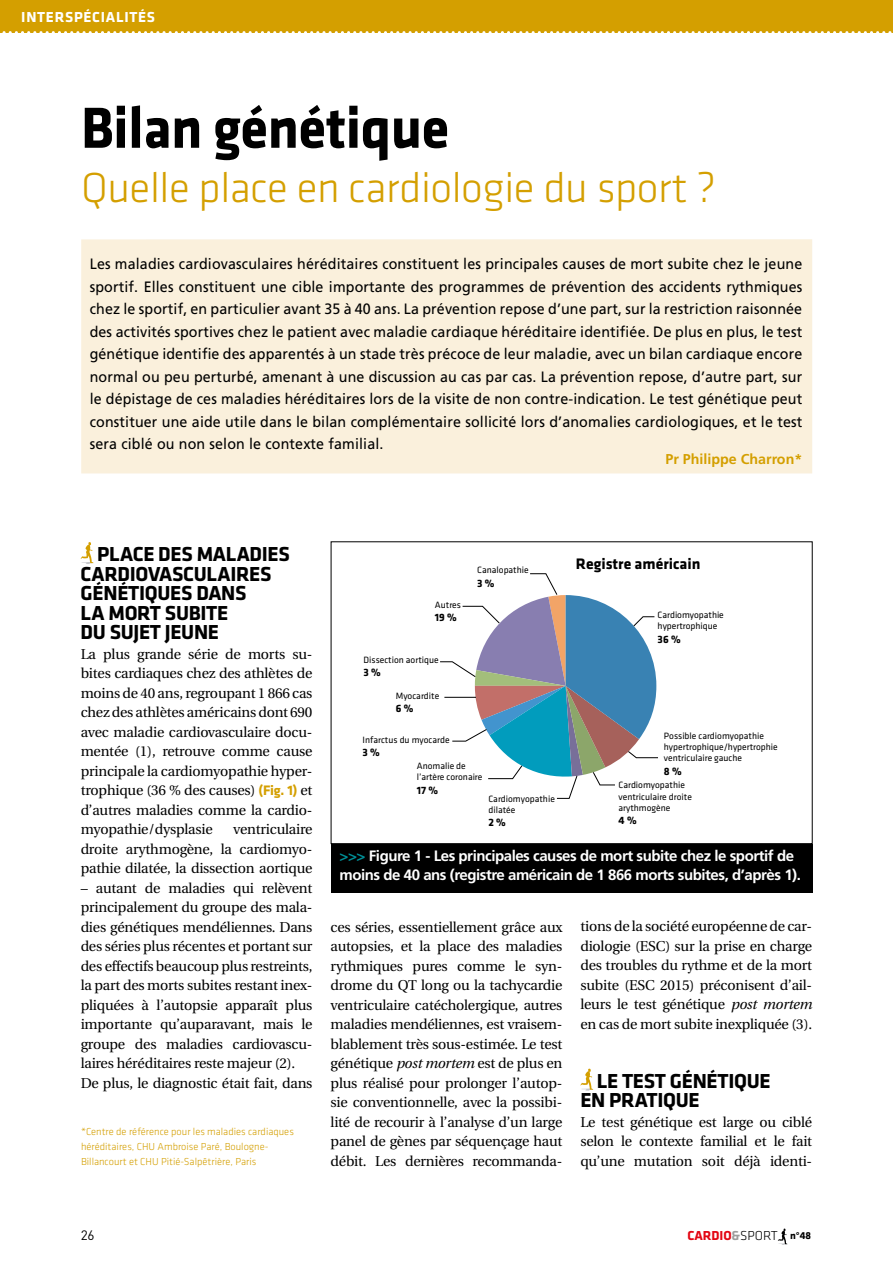
<style>
.page{position:relative;width:893px;height:1263px;background:#fff}
.page>*{position:absolute;margin:0;border:0;box-sizing:border-box;transform-origin:0 0}
.t1{font:700 60px "Klavika";letter-spacing:-.01em;color:#000;scale:.95 1}
.t2{font:300 43.5px "Klavika";letter-spacing:-.01em;color:#d49f00}
.t3{font:700 21px/19.5px "Klavika";letter-spacing:-.015em;color:#000}
.t4{font:700 15.75px "Klavika";color:#000}
.t5{font:15px/22.5px "Frutiger";letter-spacing:.01em;color:#000;text-align:justify;scale:.95 1}
.t6{font:700 15px/19.5px "Frutiger";letter-spacing:-.03em;color:#fff}
.t7{font:700 15px "Klavika";letter-spacing:.05em;color:#fff}
.t8{font:14.25px/19.5px "Utopia";letter-spacing:-.015em;color:#000;text-align:justify}
.t9{font:700 14.25px "Frutiger";color:#d49f00}
.t10{font:700 13.5px "Klavika";letter-spacing:-.005em;color:#e30613}
.t11{font:13.5px "DIN Pro";color:#000}
.t12{font:700 11.1px "Klavika";color:#000}
.t13{font:300 10.5px/15px "Klavika";color:#d49f00}
.t14{font:9.45px/11.4px "Klavika";color:#000}
.s1{font-family:"Klavika";font-weight:700;color:#d49f00}
.s2{color:#009098}
.s3{font-style:italic}
.s4{color:#9d9d9c}
.s5{font-weight:300;color:#000}
.s6{font-size:10.5px;color:#000}
</style>
<div class="page">
<div style="left:0;top:0;width:893px;height:32px;background:#d49f00"></div>
<svg style="left:0;top:31px;width:893px;height:2px"></svg>
<svg style="left:778px;top:1228px;width:9px;height:17px"></svg>
<svg style="left:81px;top:542px;width:12px;height:22px"></svg>
<svg style="left:580px;top:1069px;width:13px;height:22px"></svg>
<div style="left:81px;top:239px;width:731px;height:234px;background:#faf0dc"></div>
<svg style="left:440px;top:573px;width:218px;height:226px"></svg>
<div style="left:331px;top:542px;width:481px;height:302px;border:1px solid #000"></div>
<div style="left:331px;top:844px;width:481px;height:49px;background:#000"></div>
<p class="t7" style="left:21px;top:8px;width:135px">INTERSPÉCIALITÉS</p>
<h1 class="t1" style="left:81px;top:95px;width:389px">Bilan génétique</h1>
<h2 class="t2" style="left:81px;top:164px;width:637px">Quelle place en cardiologie du sport ?</h2>
<p class="t5" style="left:90px;top:253px;width:752px">Les maladies cardiovasculaires héréditaires constituent les principales causes de mort subite chez le jeune sportif. Elles constituent une cible importante des programmes de prévention des accidents rythmiques chez le sportif, en particulier avant 35 à 40 ans. La prévention repose d’une part, sur la restriction raisonnée des activités sportives chez le patient avec maladie cardiaque héréditaire identifiée. De plus en plus, le test génétique identifie des apparentés à un stade très précoce de leur maladie, avec un bilan cardiaque encore normal ou peu perturbé, amenant à une discussion au cas par cas. La prévention repose, d’autre part, sur le dépistage de ces maladies héréditaires lors de la visite de non contre-indication. Le test génétique peut constituer une aide utile dans le bilan complémentaire sollicité lors d’anomalies cardiologiques, et le test sera ciblé ou non selon le contexte familial.</p>
<p class="t9" style="left:665px;top:451px;width:138px">Pr Philippe Charron*</p>
<h3 class="t3" style="left:81px;top:545px;width:211px;text-indent:17px">PLACE DES MALADIES<br>CARDIOVASCULAIRES<br>GÉNÉTIQUES DANS<br>LA MORT SUBITE<br>DU SUJET JEUNE</h3>
<p class="t8" style="left:81px;top:644px;width:233px">La plus grande série de morts su&shy;bites cardiaques chez des athlètes de moins de 40 ans, regroupant 1 866 cas chez des athlètes américains dont 690 avec maladie cardiovasculaire docu&shy;mentée (1), retrouve comme cause principale la cardiomyopathie hyper&shy;trophique (36 % des causes) <span class="s1">(Fig. 1)</span> et d’autres maladies comme la cardio&shy;myopathie/dysplasie</p>
<p class="t8" style="left:81px;top:820px;width:233px;text-indent:153px">ventriculaire droite arythmogène, la cardiomyo&shy;pathie dilatée, la dissection aortique</p>
<p class="t8" style="left:81px;top:878px;width:233px;text-align:left">– autant de maladies qui relèvent principalement du groupe des mala&shy;dies génétiques mendéliennes. Dans des séries plus récentes et portant sur des effectifs beaucoup plus restreints, la part des morts subites restant inex&shy;pliquées à l’autopsie apparaît plus importante qu’auparavant, mais le groupe des maladies cardiovascu&shy;laires héréditaires reste majeur (2).<br>De plus, le diagnostic était fait, dans</p>
<p class="t13" style="left:81px;top:1124px;width:214px">*Centre de référence pour les maladies cardiaques héréditaires, CHU Ambroise Paré, Boulogne-<br>Billancourt et CHU Pitié-Salpêtrière, Paris</p>
<p class="t14" style="left:435px;top:599px;width:28px">Autres</p>
<p class="t12" style="left:435px;top:611px;width:23px">19 %</p>
<p class="t14" style="left:364px;top:654px;width:77px">Dissection aortique</p>
<p class="t12" style="left:364px;top:667px;width:19px">3 %</p>
<p class="t14" style="left:396px;top:690px;width:45px">Myocardite</p>
<p class="t12" style="left:396px;top:702px;width:19px">6 %</p>
<p class="t14" style="left:363px;top:734px;width:89px">Infarctus du myocarde</p>
<p class="t12" style="left:363px;top:746px;width:19px">3 %</p>
<p class="t14" style="left:477px;top:565px;width:53px">Canalopathie</p>
<p class="t12" style="left:477px;top:577px;width:19px">3 %</p>
<p class="t14" style="left:417px;top:760px;width:67px">Anomalie de l’artère coronaire</p>
<p class="t12" style="left:417px;top:784px;width:23px">17 %</p>
<p class="t14" style="left:488px;top:793px;width:68px">Cardiomyopathie dilatée</p>
<p class="t12" style="left:488px;top:817px;width:19px">2 %</p>
<p class="t4" style="left:576px;top:556px;width:126px">Registre américain</p>
<p class="t14" style="left:658px;top:609px;width:68px">Cardiomyopathie hypertrophique</p>
<p class="t12" style="left:658px;top:633px;width:25px">36 %</p>
<p class="t14" style="left:664px;top:730px;width:115px">Possible cardiomyopathie hypertrophique/hypertrophie ventriculaire gauche</p>
<p class="t12" style="left:664px;top:765px;width:19px">8 %</p>
<p class="t14" style="left:618px;top:780px;width:75px">Cardiomyopathie ventriculaire droite arythmogène</p>
<p class="t12" style="left:618px;top:815px;width:20px">4 %</p>
<p class="t6" style="left:340px;top:846px;width:463px"><span class="s2">&gt;&gt;&gt;</span> Figure 1 - Les principales causes de mort subite chez le sportif de moins de 40 ans (registre américain de 1 866 morts subites, d’après 1).</p>
<p class="t8" style="left:331px;top:917px;width:233px">ces séries, essentiellement grâce aux autopsies, et la place des maladies rythmiques pures comme le syn&shy;drome du QT long ou la tachycardie ventriculaire catécholergique, autres maladies mendéliennes, est vraisem&shy;blablement très sous-estimée. Le test génétique <span class="s3">post mortem</span> est de plus en plus réalisé pour prolonger l’autop&shy;sie conventionnelle, avec la possibi&shy;lité de recourir à l’analyse d’un large panel de gènes par séquençage haut débit. Les dernières recommanda-</p>
<p class="t8" style="left:580px;top:917px;width:233px">tions de la société européenne de car&shy;diologie (ESC) sur la prise en charge des troubles du rythme et de la mort subite (ESC 2015) préconisent d’ail&shy;leurs le test génétique <span class="s3">post mortem </span>en cas de mort subite inexpliquée (3).</p>
<h3 class="t3" style="left:580px;top:1071px;width:192px;text-indent:17px">LE TEST GÉNÉTIQUE<br>EN PRATIQUE</h3>
<p class="t8" style="left:580px;top:1112px;width:233px">Le test génétique est large ou ciblé selon le contexte familial et le fait qu’une mutation soit déjà identi-</p>
<p class="t11" style="left:81px;top:1225px;width:16px">26</p>
<p class="t10" style="left:687px;top:1228px;width:125px">CARDIO<span class="s4">&amp;</span><span class="s5">SPORT</span> <span class="s6">n°48</span></p>
</div>
